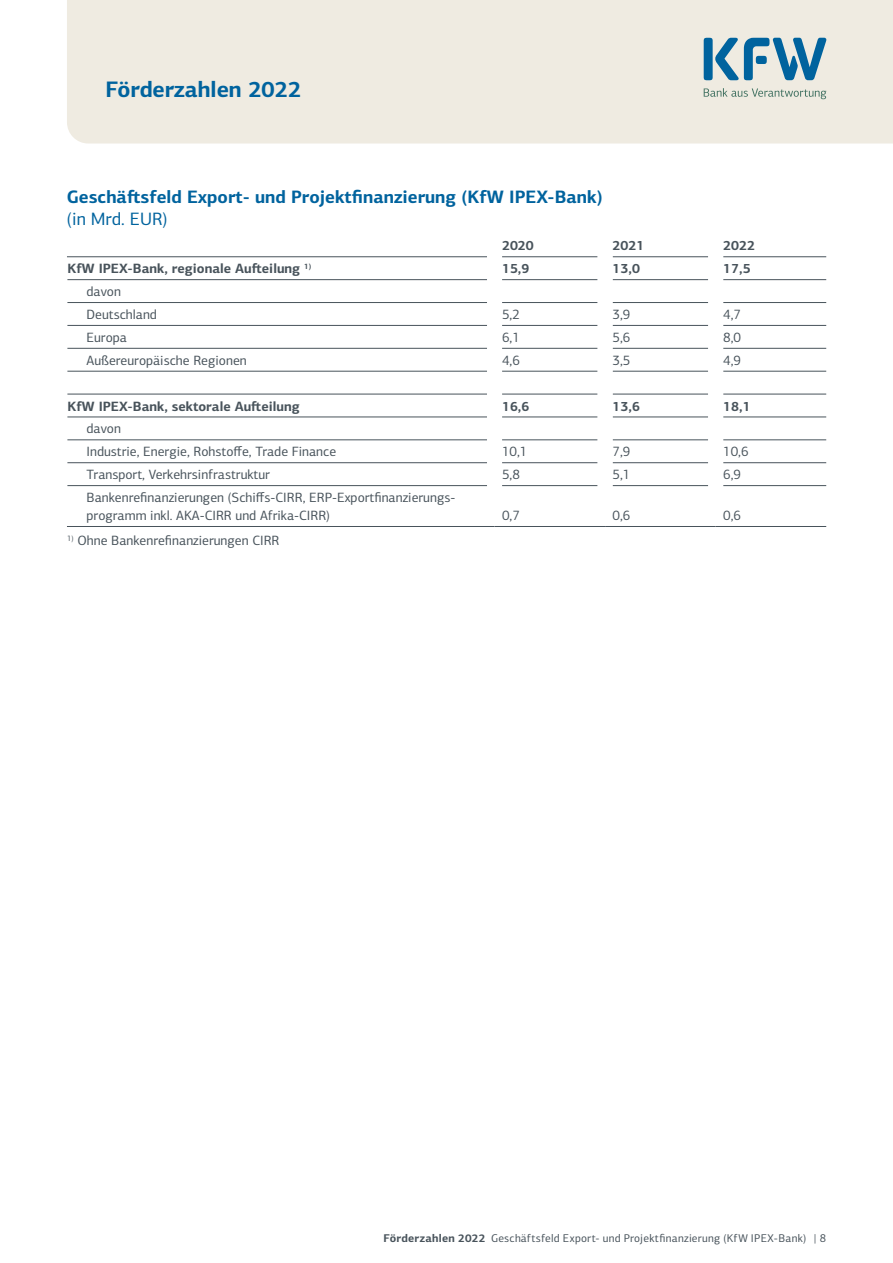
<style>
.page{position:relative;width:893px;height:1263px;background:#fff}
.page>*{position:absolute;margin:0;border:0;box-sizing:border-box;transform-origin:0 0}
.t1{font:700 22.5px "KFW Centro Sans";color:#00639e}
.Tabellen-Überschrift{font:700 18px/22.5px "KFW Centro Sans";color:#00639e}
.Tabellentext_mager_m{font:13.5px/18px "KFW Centro Sans";color:#48535b}
.Tabellentext_fett_mE{font:700 13.5px "KFW Centro Sans";color:#48535b}
.Tabellenzahlen_mager{font:13.5px "KFW Centro Sans";color:#48535b}
.Tabellenzahlen_fett{font:700 13.5px "KFW Centro Sans";color:#48535b}
.Tabellen-Fußnote_9_1{font:13.5px "KFW Centro Sans";color:#48535b}
.t2{font:11.25px "KFW Centro Sans";letter-spacing:.02em;color:#48535b}
.s1{font-weight:400}
.s2{font-weight:700}
</style>
<div class="page">
<div style="left:67px;top:0;width:826px;height:144px;background:#efebe1"></div>
<hr style="left:67px;top:302px;width:420px;height:1px;background:#48535b">
<hr style="left:502px;top:302px;width:96px;height:1px;background:#48535b">
<hr style="left:613px;top:302px;width:95px;height:1px;background:#48535b">
<hr style="left:723px;top:302px;width:103px;height:1px;background:#48535b">
<hr style="left:67px;top:325px;width:420px;height:1px;background:#48535b">
<hr style="left:502px;top:325px;width:96px;height:1px;background:#48535b">
<hr style="left:613px;top:325px;width:95px;height:1px;background:#48535b">
<hr style="left:723px;top:325px;width:103px;height:1px;background:#48535b">
<hr style="left:67px;top:348px;width:420px;height:1px;background:#48535b">
<hr style="left:502px;top:348px;width:96px;height:1px;background:#48535b">
<hr style="left:613px;top:348px;width:95px;height:1px;background:#48535b">
<hr style="left:723px;top:348px;width:103px;height:1px;background:#48535b">
<hr style="left:67px;top:440px;width:420px;height:1px;background:#48535b">
<hr style="left:502px;top:440px;width:96px;height:1px;background:#48535b">
<hr style="left:613px;top:440px;width:95px;height:1px;background:#48535b">
<hr style="left:723px;top:440px;width:103px;height:1px;background:#48535b">
<hr style="left:67px;top:462px;width:420px;height:1px;background:#48535b">
<hr style="left:502px;top:462px;width:96px;height:1px;background:#48535b">
<hr style="left:613px;top:462px;width:95px;height:1px;background:#48535b">
<hr style="left:723px;top:462px;width:103px;height:1px;background:#48535b">
<hr style="left:67px;top:485px;width:420px;height:1px;background:#48535b">
<hr style="left:502px;top:485px;width:96px;height:1px;background:#48535b">
<hr style="left:613px;top:485px;width:95px;height:1px;background:#48535b">
<hr style="left:723px;top:485px;width:103px;height:1px;background:#48535b">
<hr style="left:67px;top:371px;width:420px;height:1px;background:#48535b">
<hr style="left:502px;top:371px;width:96px;height:1px;background:#48535b">
<hr style="left:613px;top:371px;width:95px;height:1px;background:#48535b">
<hr style="left:723px;top:371px;width:103px;height:1px;background:#48535b">
<hr style="left:67px;top:394px;width:420px;height:1px;background:#48535b">
<hr style="left:67px;top:417px;width:420px;height:1px;background:#48535b">
<hr style="left:502px;top:394px;width:96px;height:1px;background:#48535b">
<hr style="left:502px;top:417px;width:96px;height:1px;background:#48535b">
<hr style="left:613px;top:394px;width:95px;height:1px;background:#48535b">
<hr style="left:613px;top:417px;width:95px;height:1px;background:#48535b">
<hr style="left:723px;top:394px;width:103px;height:1px;background:#48535b">
<hr style="left:723px;top:417px;width:103px;height:1px;background:#48535b">
<hr style="left:67px;top:526px;width:428px;height:1px;background:#48535b">
<hr style="left:495px;top:526px;width:110px;height:1px;background:#48535b">
<hr style="left:605px;top:526px;width:111px;height:1px;background:#48535b">
<hr style="left:716px;top:526px;width:110px;height:1px;background:#48535b">
<hr style="left:67px;top:279px;width:420px;height:1px;background:#48535b">
<hr style="left:502px;top:279px;width:96px;height:1px;background:#48535b">
<hr style="left:613px;top:279px;width:95px;height:1px;background:#48535b">
<hr style="left:723px;top:279px;width:103px;height:1px;background:#48535b">
<hr style="left:67px;top:256px;width:420px;height:1px;background:#48535b">
<hr style="left:502px;top:256px;width:96px;height:1px;background:#48535b">
<hr style="left:613px;top:256px;width:95px;height:1px;background:#48535b">
<hr style="left:723px;top:256px;width:103px;height:1px;background:#48535b">
<div style="left:704px;top:38px;width:9px;height:42px;background:#00639e;border-radius:3px"></div>
<svg style="left:715px;top:38px;width:111px;height:42px;background:#81acc2"></svg>
<svg style="left:704px;top:88px;width:122px;height:11px"></svg>
<h1 class="t1" style="left:105px;top:75px;width:198px">Förderzahlen 2022</h1>
<h2 class="Tabellen-Überschrift" style="left:67px;top:185px;width:537px">Geschäftsfeld Export- und Projektfinanzierung (KfW IPEX-Bank) <span class="s1">(in Mrd. EUR)</span></h2>
<p class="Tabellenzahlen_fett" style="left:502px;top:237px;width:33px">2020</p>
<p class="Tabellenzahlen_fett" style="left:613px;top:237px;width:33px">2021</p>
<p class="Tabellenzahlen_fett" style="left:723px;top:237px;width:33px">2022</p>
<p class="Tabellentext_fett_mE" style="left:67px;top:260px;width:246px">KfW IPEX-Bank, regionale Aufteilung <sup>1)</sup></p>
<p class="Tabellenzahlen_fett" style="left:502px;top:260px;width:29px">15,9</p>
<p class="Tabellenzahlen_fett" style="left:613px;top:260px;width:29px">13,0</p>
<p class="Tabellenzahlen_fett" style="left:723px;top:260px;width:29px">17,5</p>
<p class="Tabellentext_mager_m" style="left:87px;top:282px;width:36px">davon</p>
<p class="Tabellentext_mager_m" style="left:87px;top:305px;width:72px">Deutschland</p>
<p class="Tabellenzahlen_mager" style="left:502px;top:305px;width:19px">5,2</p>
<p class="Tabellenzahlen_mager" style="left:613px;top:305px;width:19px">3,9</p>
<p class="Tabellenzahlen_mager" style="left:723px;top:305px;width:19px">4,7</p>
<p class="Tabellentext_mager_m" style="left:87px;top:328px;width:42px">Europa</p>
<p class="Tabellenzahlen_mager" style="left:502px;top:328px;width:19px">6,1</p>
<p class="Tabellenzahlen_mager" style="left:613px;top:328px;width:19px">5,6</p>
<p class="Tabellenzahlen_mager" style="left:723px;top:328px;width:19px">8,0</p>
<p class="Tabellentext_mager_m" style="left:87px;top:351px;width:162px">Außereuropäische Regionen</p>
<p class="Tabellenzahlen_mager" style="left:502px;top:351px;width:19px">4,6</p>
<p class="Tabellenzahlen_mager" style="left:613px;top:351px;width:19px">3,5</p>
<p class="Tabellenzahlen_mager" style="left:723px;top:351px;width:19px">4,9</p>
<p class="Tabellentext_fett_mE" style="left:67px;top:397px;width:234px">KfW IPEX-Bank, sektorale Aufteilung</p>
<p class="Tabellenzahlen_fett" style="left:502px;top:397px;width:29px">16,6</p>
<p class="Tabellenzahlen_fett" style="left:613px;top:397px;width:29px">13,6</p>
<p class="Tabellenzahlen_fett" style="left:723px;top:397px;width:29px">18,1</p>
<p class="Tabellentext_mager_m" style="left:87px;top:420px;width:36px">davon</p>
<p class="Tabellentext_mager_m" style="left:87px;top:442px;width:251px">Industrie, Energie, Rohstoffe, Trade Finance</p>
<p class="Tabellenzahlen_mager" style="left:502px;top:442px;width:27px">10,1</p>
<p class="Tabellenzahlen_mager" style="left:613px;top:442px;width:19px">7,9</p>
<p class="Tabellenzahlen_mager" style="left:723px;top:442px;width:27px">10,6</p>
<p class="Tabellentext_mager_m" style="left:87px;top:465px;width:185px">Transport, Verkehrsinfrastruktur</p>
<p class="Tabellenzahlen_mager" style="left:502px;top:465px;width:19px">5,8</p>
<p class="Tabellenzahlen_mager" style="left:613px;top:465px;width:19px">5,1</p>
<p class="Tabellenzahlen_mager" style="left:723px;top:465px;width:19px">6,9</p>
<p class="Tabellentext_mager_m" style="left:87px;top:488px;width:369px">Bankenrefinanzierungen (Schiffs-CIRR, ERP-Exportfinanzierungs&shy;programm inkl. AKA-CIRR und Afrika-CIRR)</p>
<p class="Tabellenzahlen_mager" style="left:502px;top:506px;width:19px">0,7</p>
<p class="Tabellenzahlen_mager" style="left:613px;top:506px;width:19px">0,6</p>
<p class="Tabellenzahlen_mager" style="left:723px;top:506px;width:19px">0,6</p>
<p class="Tabellen-Fußnote_9_1" style="left:67px;top:531px;width:214px"><sup>1)</sup> Ohne Bankenrefinanzierungen CIRR</p>
<p class="t2" style="left:383px;top:1230px;width:444px"><span class="s2">Förderzahlen 2022</span> Geschäftsfeld Export- und Projektfinanzierung (KfW IPEX-Bank) | 8</p>
</div>
